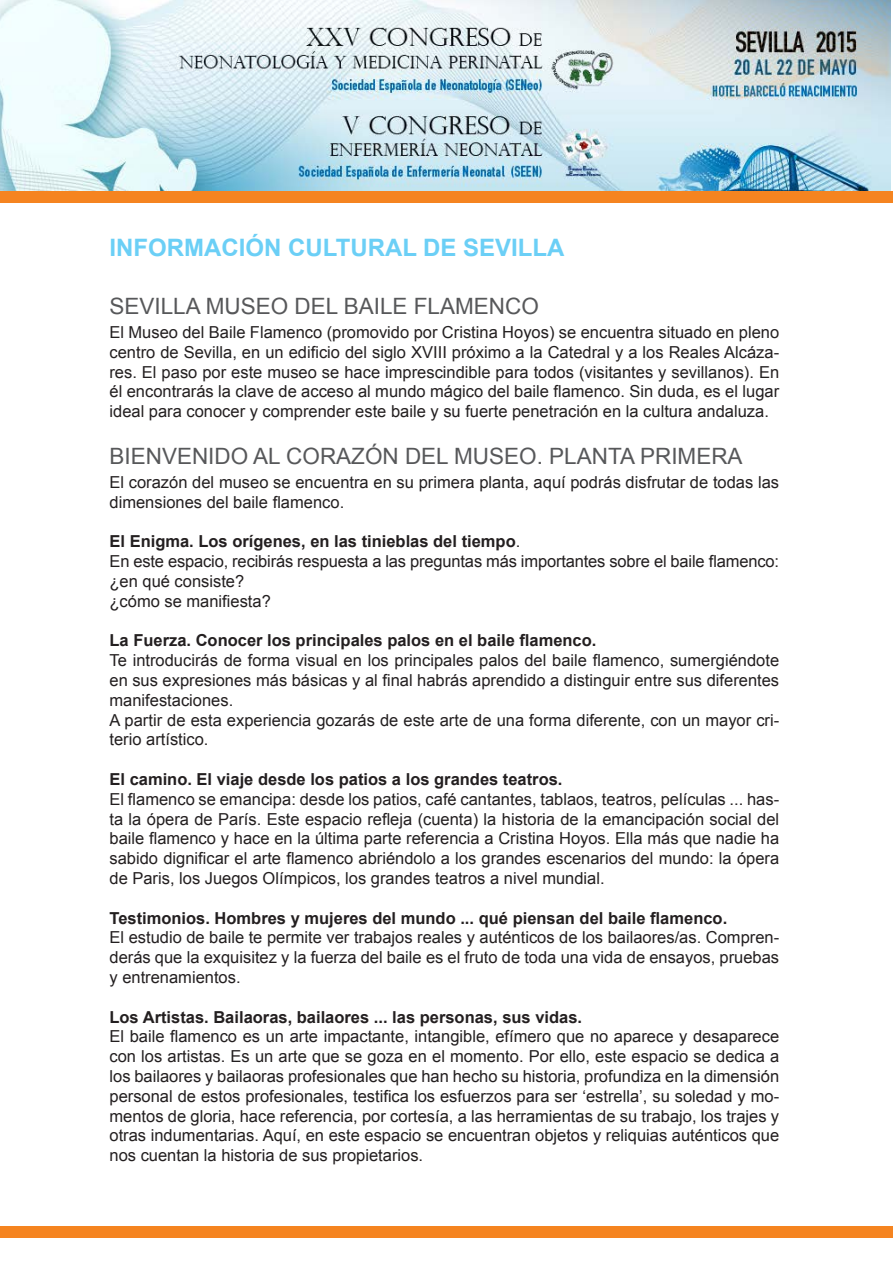
<style>
.page{position:relative;width:893px;height:1263px;background:#fff}
.page>*{position:absolute;margin:0;border:0;box-sizing:border-box;transform-origin:0 0}
.t1{font:700 24px "Arial";color:#6bcff6}
.t2{font:22.5px "Arial";color:#57585a}
.t3{font:16.5px/19.8px "Arial";color:#231f20;text-align:justify}
.t4{font:700 16.5px "Arial";color:#231f20}
.s1{font-weight:700}
</style>
<div class="page">
<img style="left:0;top:0;width:891px;height:191px">
<div style="left:0;top:191px;width:893px;height:11px;background:#f58420"></div>
<div style="left:0;top:1226px;width:893px;height:11px;background:#f58420"></div>
<h1 class="t1" style="left:109px;top:231px;width:457px">INFORMACIÓN CULTURAL DE SEVILLA</h1>
<h2 class="t2" style="left:109px;top:291px;width:29px">Sevilla</h2>
<h2 class="t2" style="left:206px;top:291px;width:104px">MUSEO del</h2>
<h2 class="t2" style="left:344px;top:291px;width:14px">baile</h2>
<h2 class="t2" style="left:414px;top:291px;width:16px">flamenc</h2>
<h2 class="t2" style="left:521px;top:291px;width:19px">o</h2>
<p class="t3" style="left:109px;top:322px;width:671px">El Museo del Baile Flamenco (promovido por Cristina Hoyos) se encuentra situado en pleno centro de Sevilla, en un edificio del siglo XVIII próximo a la Catedral y a los Reales Alcáza&shy;res. El paso por este museo se hace imprescindible para todos (visitantes y sevillanos). En él encontrarás la clave de acceso al mundo mágico del baile flamenco. Sin duda, es el lugar ideal para conocer y comprender este baile y su fuerte penetración en la cultura andaluza.</p>
<h2 class="t2" style="left:109px;top:441px;width:29px">Bienvenid</h2>
<h2 class="t2" style="left:231px;top:441px;width:122px">o al corazón</h2>
<h2 class="t2" style="left:405px;top:441px;width:15px">del</h2>
<h2 class="t2" style="left:454px;top:441px;width:17px">muse</h2>
<h2 class="t2" style="left:519px;top:441px;width:60px">o. Planta</h2>
<h2 class="t2" style="left:640px;top:441px;width:102px">primera</h2>
<p class="t3" style="left:109px;top:472px;width:671px">El corazón del museo se encuentra en su primera planta, aquí podrás disfrutar de todas las dimensiones del baile flamenco.</p>
<p class="t3" style="left:109px;top:532px;width:671px;text-align:left"><span class="s1">El Enigma. Los orígenes, en las tinieblas del tiempo</span>.<br>En este espacio, recibirás respuesta a las preguntas más importantes sobre el baile flamenco: ¿en qué consiste?<br>¿cómo se manifiesta?</p>
<p class="t4" style="left:109px;top:630px;width:488px">La Fuerza. Conocer los principales palos en el baile flamenco.</p>
<p class="t3" style="left:109px;top:651px;width:671px;text-align:left">Te introducirás de forma visual en los principales palos del baile flamenco, sumergiéndote en sus expresiones más básicas y al final habrás aprendido a distinguir entre sus diferentes manifestaciones.<br>A partir de esta experiencia gozarás de este arte de una forma diferente, con un mayor cri&shy;terio artístico.</p>
<p class="t4" style="left:109px;top:768px;width:455px">El camino. El viaje desde los patios a los grandes teatros.</p>
<p class="t3" style="left:109px;top:789px;width:671px">El flamenco se emancipa: desde los patios, café cantantes, tablaos, teatros, películas ... has&shy;ta la ópera de París. Este espacio refleja (cuenta) la historia de la emancipación social del baile flamenco y hace en la última parte referencia a Cristina Hoyos. Ella más que nadie ha sabido dignificar el arte flamenco abriéndolo a los grandes escenarios del mundo: la ópera de Paris, los Juegos Olímpicos, los grandes teatros a nivel mundial.</p>
<p class="t4" style="left:109px;top:907px;width:619px">Testimonios. Hombres y mujeres del mundo ... qué piensan del baile flamenco.</p>
<p class="t3" style="left:109px;top:928px;width:671px">El estudio de baile te permite ver trabajos reales y auténticos de los bailaores/as. Compren&shy;derás que la exquisitez y la fuerza del baile es el fruto de toda una vida de ensayos, pruebas y entrenamientos.</p>
<p class="t4" style="left:109px;top:1006px;width:474px">Los Artistas. Bailaoras, bailaores ... las personas, sus vidas.</p>
<p class="t3" style="left:109px;top:1027px;width:671px">El baile flamenco es un arte impactante, intangible, efímero que no aparece y desaparece con los artistas. Es un arte que se goza en el momento. Por ello, este espacio se dedica a los bailaores y bailaoras profesionales que han hecho su historia, profundiza en la dimensión personal de estos profesionales, testifica los esfuerzos para ser ‘estrella’, su soledad y mo&shy;mentos de gloria, hace referencia, por cortesía, a las herramientas de su trabajo, los trajes y otras indumentarias. Aquí, en este espacio se encuentran objetos y reliquias auténticos que nos cuentan la historia de sus propietarios.</p>
</div>
